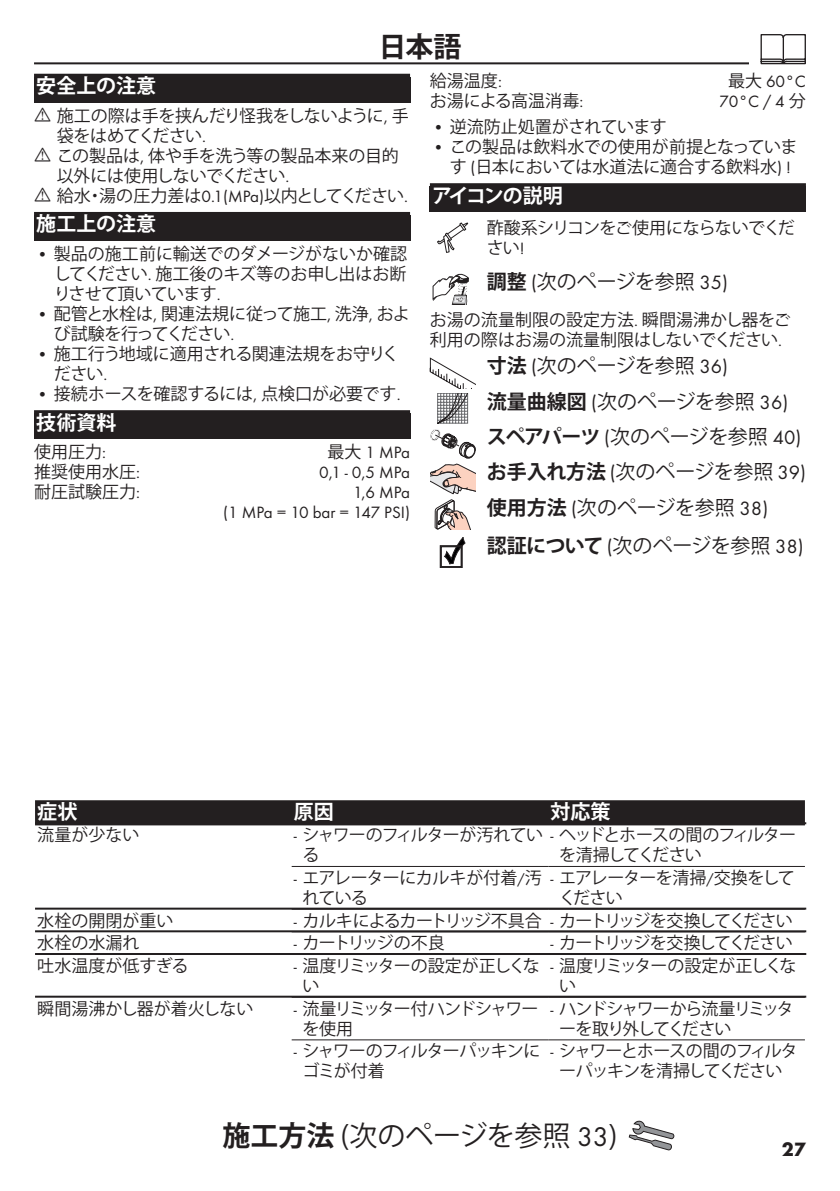
<style>
.page{position:relative;width:840px;height:1191px;background:#fff}
.page>*{position:absolute;margin:0;border:0;box-sizing:border-box;transform-origin:0 0}
.Montage_mit_Symbol_J{font:28px "Koz Go Pr 6 N";letter-spacing:-.01em;color:#231f20}
.Sprache_Rahmenwechse{font:700 28px "Koz Go Pr 6 N";color:#231f20}
.Ueberschrift_Grafik{font:20px "Koz Go Pr 6 N";letter-spacing:-.01em;color:#231f20}
.Ueberschrift_JP{font:700 20px "Koz Go Pr 6 N";letter-spacing:-.005em;color:#fff}
.Ueberschrift_JP-2{font:700 20px "Koz Go Pr 6 N";letter-spacing:-.08em;color:#fff}
.Tabelle_Kopf_JP{font:700 20px "Koz Go Pr 6 N";color:#fff}
.Ueberschrift___JP{font:700 20px "Koz Go Pr 6 N";color:#fff}
.t1{font:700 20px "Futura TOT";color:#231f20}
.Normaltext_nach_Graf{font:17px/20px "Koz Go Pr 6 N";letter-spacing:-.03em;color:#231f20}
.Normaltext_nach_Graf-2{font:17px/20px "Koz Go Pr 6 N";color:#231f20}
.Normaltext_nach_Graf-3{font:17px/20px "Koz Go Pr 6 N";letter-spacing:-.06em;color:#231f20}
.Techn__Daten_JP{font:17px/20px "Futura TOT Boo";color:#231f20;text-align:right}
.Normaltext_nach_Graf-4{font:17px/20px "Koz Go Pr 6 N";letter-spacing:-.075em;color:#231f20}
.Tabelle_Spalte_JP{font:17px "Koz Go Pr 6 N";color:#231f20}
.Normaltext_nach_Graf-5{font:17px/20px "Koz Go Pr 6 N";letter-spacing:-.01em;color:#231f20}
.Normaltext_nach_Graf-6{font:17px/20px "Koz Go Pr 6 N";letter-spacing:-.05em;color:#231f20}
.Techn__Daten_JP-2{font:17px "Koz Go Pr 6 N";color:#231f20}
.Normaltext_nach_Graf-7{font:17px "Koz Go Pr 6 N";letter-spacing:-.105em;color:#231f20}
.Normaltext_nach_Graf-8{font:17px/20px "Koz Go Pr 6 N";letter-spacing:-.095em;color:#231f20}
.Normaltext_Grafik_JP{font:17px/20px "Koz Go Pr 6 N";letter-spacing:-.04em;color:#231f20}
.Normaltext_nach_Graf-9{font:17px/20px "Koz Go Pr 6 N";letter-spacing:-.055em;color:#231f20}
.s1{font-family:"Futura TOT Boo"}
.s2{font-family:"Koz Go Pr 6 N"}
.s3{font-weight:700}
.s4{font-family:"Futura TOT Boo";font-size:15px}
</style>
<div class="page">
<hr style="left:34px;top:62px;width:771px;height:2px;background:#231f20">
<div style="left:748px;top:34px;width:68px;height:34px;background:#fff"></div>
<svg style="left:760px;top:34px;width:45px;height:30px"></svg>
<svg style="left:628px;top:1120px;width:46px;height:30px"></svg>
<div style="left:34px;top:74px;width:376px;height:28px;background:#231f20"></div>
<div style="left:34px;top:212px;width:376px;height:28px;background:#231f20"></div>
<div style="left:34px;top:413px;width:376px;height:26px;background:#231f20"></div>
<div style="left:34px;top:410px;width:376px;height:28px;background:#231f20"></div>
<div style="left:429px;top:187px;width:376px;height:25px;background:#231f20"></div>
<div style="left:429px;top:183px;width:376px;height:28px;background:#231f20"></div>
<svg style="left:437px;top:222px;width:31px;height:31px"></svg>
<svg style="left:432px;top:274px;width:36px;height:31px"></svg>
<svg style="left:429px;top:358px;width:46px;height:100px"></svg>
<svg style="left:430px;top:464px;width:45px;height:65px"></svg>
<svg style="left:440px;top:537px;width:25px;height:30px"></svg>
<div style="left:35px;top:800px;width:769px;height:25px;background:#231f20"></div>
<hr style="left:35px;top:822px;width:770px;height:2px;background:#231f20">
<hr style="left:291px;top:866px;width:257px;height:1px;background:#231f20">
<hr style="left:548px;top:866px;width:256px;height:1px;background:#231f20">
<hr style="left:35px;top:907px;width:770px;height:2px;background:#231f20">
<hr style="left:35px;top:930px;width:770px;height:2px;background:#231f20">
<hr style="left:35px;top:953px;width:770px;height:2px;background:#231f20">
<hr style="left:35px;top:995px;width:770px;height:2px;background:#231f20">
<hr style="left:291px;top:1039px;width:257px;height:1px;background:#231f20">
<hr style="left:548px;top:1039px;width:256px;height:1px;background:#231f20">
<p class="Sprache_Rahmenwechse" style="left:378px;top:30px;width:84px">日本語</p>
<p class="Ueberschrift___JP" style="left:36px;top:75px;width:121px">安全上の注意</p>
<p class="Normaltext_nach_Graf" style="left:57px;top:106px;width:353px">施工の際は手を挟んだり怪我をしないように<span class="s1">,</span> 手袋をはめてください<span class="s1">.</span></p>
<p class="Normaltext_nach_Graf-5" style="left:57px;top:146px;width:343px">この製品は<span class="s1">,</span> 体や手を洗う等の製品本来の目的以外には使用しないでください<span class="s1">.</span></p>
<p class="Normaltext_nach_Graf" style="left:57px;top:186px;width:353px">給水・湯の圧力差は<span class="s1">0.1(MPa)</span>以内としてください<span class="s1">.</span></p>
<p class="Ueberschrift_JP" style="left:36px;top:213px;width:121px">施工上の注意</p>
<p class="Normaltext_nach_Graf" style="left:54px;top:244px;width:354px;text-align:justify;text-indent:-17px"><span class="s1">•</span> 製品の施工前に輸送でのダメージがないか確認してください<span class="s1">.</span> 施工後のキズ等のお申し出はお断りさせて頂いています<span class="s1">.</span></p>
<p class="Normaltext_nach_Graf" style="left:54px;top:304px;width:357px;text-indent:-17px"><span class="s1">•</span> 配管と水栓は<span class="s1">,</span> 関連法規に従って施工<span class="s1">,</span> 洗浄<span class="s1">,</span> および試験を行ってください<span class="s1">.</span></p>
<p class="Normaltext_nach_Graf" style="left:54px;top:344px;width:346px;text-indent:-17px"><span class="s1">•</span> 施工行う地域に適用される関連法規をお守りください<span class="s1">.</span></p>
<p class="Normaltext_nach_Graf-2" style="left:37px;top:384px;width:365px"><span class="s1">•</span> 接続ホースを確認するには<span class="s1">,</span> 点検口が必要です<span class="s1">.</span></p>
<p class="Ueberschrift_JP" style="left:36px;top:411px;width:81px">技術資料</p>
<p class="Techn__Daten_JP-2" style="left:34px;top:442px;width:73px">使用圧力<span class="s1">:</span></p>
<p class="Techn__Daten_JP" style="left:327px;top:442px;width:84px"><span class="s2">最大</span> 1 MPa</p>
<p class="Techn__Daten_JP-2" style="left:34px;top:462px;width:107px">推奨使用水圧<span class="s1">:</span></p>
<p class="Techn__Daten_JP" style="left:319px;top:462px;width:92px">0,1 - 0,5 MPa</p>
<p class="Techn__Daten_JP-2" style="left:34px;top:482px;width:107px">耐圧試験圧力<span class="s1">:</span></p>
<p class="Techn__Daten_JP" style="left:223px;top:482px;width:188px">1,6 MPa<br>(1 MPa = 10 bar = 147 PSI)</p>
<p class="Techn__Daten_JP-2" style="left:429px;top:71px;width:73px">給湯温度<span class="s1">:</span></p>
<p class="Techn__Daten_JP" style="left:727px;top:72px;width:79px"><span class="s2">最大</span> 60°C</p>
<p class="Techn__Daten_JP-2" style="left:429px;top:91px;width:155px">お湯による高温消毒<span class="s1">:</span></p>
<p class="Techn__Daten_JP" style="left:718px;top:92px;width:88px">70°C / 4 <span class="s2">分</span></p>
<p class="Normaltext_nach_Graf" style="left:432px;top:117px;width:235px"><span class="s1">•</span> 逆流防止処置がされています</p>
<p class="Normaltext_nach_Graf-2" style="left:449px;top:137px;width:349px;text-indent:-17px"><span class="s1">•</span> この製品は飲料水での使用が前提となっています <span class="s1">(</span>日本においては水道法に適合する飲料水<span class="s1">) !</span></p>
<p class="Ueberschrift_JP-2" style="left:432px;top:184px;width:132px">アイコンの説明</p>
<p class="Normaltext_Grafik_JP" style="left:486px;top:218px;width:309px">酢酸系シリコンをご使用にならないでください<span class="s1">!</span></p>
<p class="Ueberschrift_Grafik" style="left:486px;top:271px;width:243px"><span class="s3">調整</span> <span class="s1">(</span>次のページを参照 <span class="s1">35)</span></p>
<p class="Normaltext_nach_Graf-2" style="left:429px;top:310px;width:362px">お湯の流量制限の設定方法<span class="s1">.</span> 瞬間湯沸かし器をご利用の際はお湯の流量制限はしないでください<span class="s1">.</span></p>
<p class="Ueberschrift_Grafik" style="left:486px;top:355px;width:243px"><span class="s3">寸法</span> <span class="s1">(</span>次のページを参照 <span class="s1">36)</span></p>
<p class="Ueberschrift_Grafik" style="left:486px;top:390px;width:303px"><span class="s3">流量曲線図</span> <span class="s1">(</span>次のページを参照 <span class="s1">36)</span></p>
<p class="Ueberschrift_Grafik" style="left:486px;top:425px;width:316px"><span class="s3">スペアパーツ</span> <span class="s1">(</span>次のページを参照 <span class="s1">40)</span></p>
<p class="Ueberschrift_Grafik" style="left:486px;top:461px;width:320px"><span class="s3">お手入れ方法</span> <span class="s1">(</span>次のページを参照 <span class="s1">39)</span></p>
<p class="Ueberschrift_Grafik" style="left:486px;top:496px;width:283px"><span class="s3">使用方法</span> <span class="s1">(</span>次のページを参照 <span class="s1">38)</span></p>
<p class="Ueberschrift_Grafik" style="left:486px;top:534px;width:318px"><span class="s3">認証について</span> <span class="s1">(</span>次のページを参照 <span class="s1">38)</span></p>
<p class="Tabelle_Kopf_JP" style="left:37px;top:800px;width:41px">症状</p>
<p class="Tabelle_Kopf_JP" style="left:294px;top:800px;width:41px">原因</p>
<p class="Tabelle_Kopf_JP" style="left:550px;top:800px;width:61px">対応策</p>
<p class="Tabelle_Spalte_JP" style="left:37px;top:825px;width:103px">流量が少ない</p>
<p class="Normaltext_nach_Graf-3" style="left:302px;top:825px;width:495px;text-indent:-9px"><span class="s1">-</span> シャワーのフィルターが汚れてい <span class="s1">-</span> ヘッドとホースの間のフィルターる</p>
<p class="Normaltext_nach_Graf-4" style="left:558px;top:845px;width:144px">を清掃してください</p>
<p class="Normaltext_nach_Graf" style="left:302px;top:868px;width:240px;text-indent:-9px"><span class="s1">-</span> エアレーターにカルキが付着<span class="s4">/</span>汚れている</p>
<p class="Normaltext_nach_Graf-6" style="left:558px;top:868px;width:237px;text-indent:-9px"><span class="s1">-</span> エアレーターを清掃<span class="s4">/</span>交換をしてください</p>
<p class="Tabelle_Spalte_JP" style="left:37px;top:911px;width:137px">水栓の開閉が重い</p>
<p class="Normaltext_nach_Graf-6" style="left:294px;top:910px;width:249px"><span class="s1">-</span> カルキによるカートリッジ不具合</p>
<p class="Normaltext_nach_Graf-7" style="left:550px;top:911px;width:243px"><span class="s1">-</span> カートリッジを交換してください</p>
<p class="Tabelle_Spalte_JP" style="left:37px;top:933px;width:103px">水栓の水漏れ</p>
<p class="Normaltext_nach_Graf-4" style="left:294px;top:933px;width:152px"><span class="s1">-</span> カートリッジの不良</p>
<p class="Normaltext_nach_Graf-7" style="left:550px;top:933px;width:243px"><span class="s1">-</span> カートリッジを交換してください</p>
<p class="Tabelle_Spalte_JP" style="left:37px;top:956px;width:153px">吐水温度が低すぎる</p>
<p class="Normaltext_nach_Graf-4" style="left:302px;top:956px;width:239px;text-indent:-9px"><span class="s1">-</span> 温度リミッターの設定が正しくない</p>
<p class="Normaltext_nach_Graf-4" style="left:558px;top:956px;width:239px;text-indent:-9px"><span class="s1">-</span> 温度リミッターの設定が正しくない</p>
<p class="Tabelle_Spalte_JP" style="left:37px;top:999px;width:217px">瞬間湯沸かし器が着火しない</p>
<p class="Normaltext_nach_Graf-9" style="left:302px;top:998px;width:237px;text-indent:-9px"><span class="s1">-</span> 流量リミッター付ハンドシャワーを使用</p>
<p class="Normaltext_nach_Graf-8" style="left:558px;top:998px;width:236px;text-indent:-9px"><span class="s1">-</span> ハンドシャワーから流量リミッターを取り外してください</p>
<p class="Normaltext_nach_Graf-3" style="left:302px;top:1041px;width:239px;text-indent:-9px"><span class="s1">-</span> シャワーのフィルターパッキンにゴミが付着</p>
<p class="Normaltext_nach_Graf-3" style="left:550px;top:1041px;width:249px;text-align:center"><span class="s1">-</span> シャワーとホースの間のフィルターパッキンを清掃してください</p>
<p class="Montage_mit_Symbol_J" style="left:222px;top:1119px;width:396px"><span class="s3">施工方法</span> (次のページを参照 <span class="s1">33</span>)</p>
<p class="t1" style="left:781px;top:1136px;width:25px">27</p>
</div>
